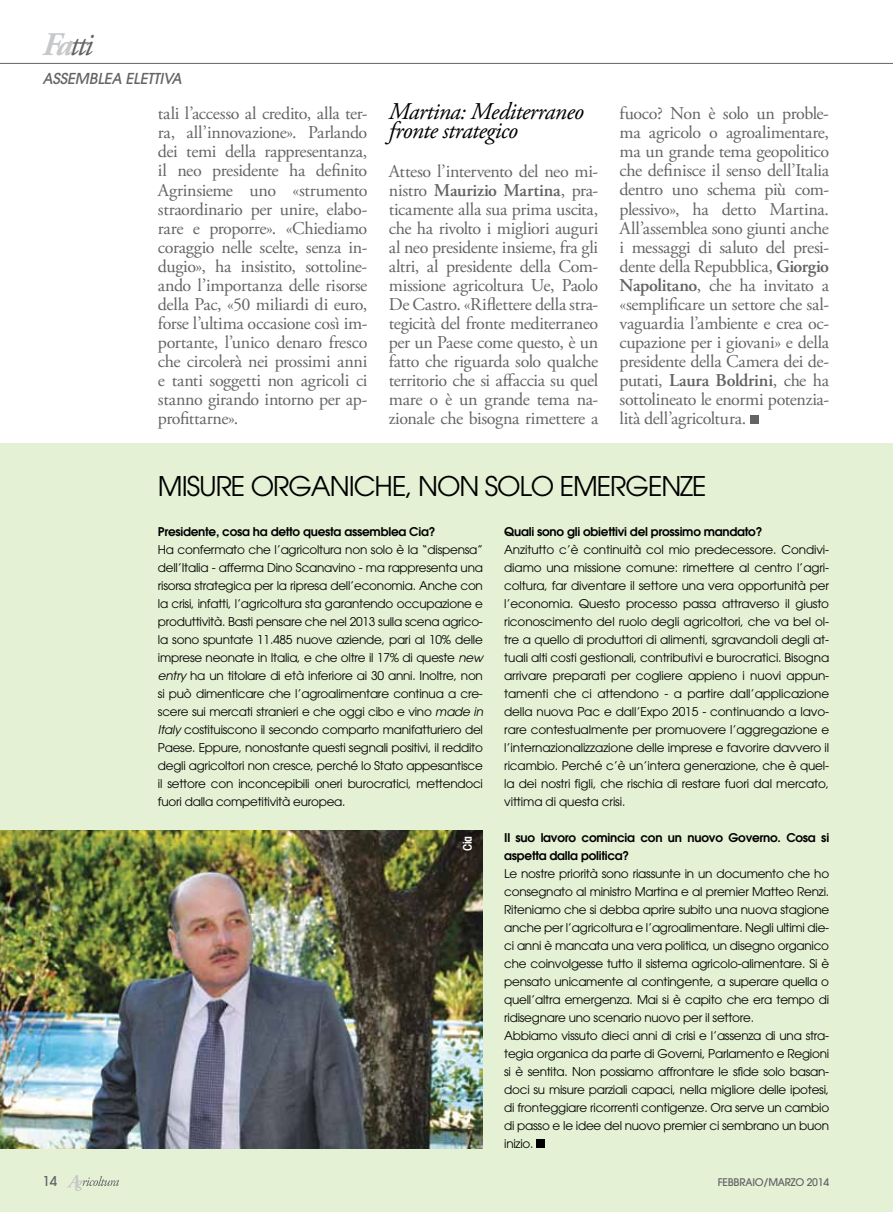
<style>
.page{position:relative;width:893px;height:1212px;background:#fff}
.page>*{position:absolute;margin:0;border:0;box-sizing:border-box;transform-origin:0 0}
.t1{font:italic 33px "Adobe Garamond Pro";color:#636466}
.t2{font:27px "Avant Garde";letter-spacing:-.04em;color:#000}
.t3{font:italic 24px/19px "Adobe Garamond Pro";letter-spacing:-.025em;color:#000}
.t4{font:18px/19px "Adobe Garamond Pro";letter-spacing:-.02em;color:#636466;text-align:justify}
.t5{font:italic 500 15px "Avant Garde";letter-spacing:-.01em;color:#636466}
.t6{font:500 13.5px "Avant Garde";color:#636466}
.t7{font:12px/18px "Avant Garde";letter-spacing:-.02em;color:#000;text-align:justify}
.t8{font:600 12px/18px "Avant Garde";letter-spacing:-.02em;color:#000}
.t9{font:600 condensed 12px "Avant Garde";color:#fff}
.t10{font:500 10.5px "Avant Garde";letter-spacing:-.025em;color:#636466}
.s1{font-weight:700;color:#c7c8ca}
.s2{font-weight:600}
.s3{font-style:italic}
</style>
<div class="page">
<div style="left:0;top:443px;width:893px;height:769px;background:#e5f1d4"></div>
<hr style="left:0;top:63px;width:893px;height:1px;background:#636466">
<svg style="left:67px;top:1175px;width:52px;height:16px"></svg>
<div style="left:750px;top:416px;width:9px;height:8px;background:#636466"></div>
<div style="left:536px;top:1139px;width:9px;height:9px;background:#000"></div>
<img style="left:0;top:830px;width:483px;height:318px">
<h1 class="t1" style="left:43px;top:24px;width:52px"><span class="s1">Fa</span>tti</h1>
<p class="t5" style="left:43px;top:69px;width:141px">ASSEMBLEA ELETTIVA</p>
<p class="t4" style="left:158px;top:105px;width:211px">tali l’accesso al credito, alla ter&shy;ra, all’innovazione». Parlando dei temi della rappresentanza, il neo presidente ha definito Agrinsieme uno «strumento straordinario per unire, elabo&shy;rare e proporre». «Chiediamo coraggio nelle scelte, senza in&shy;dugio», ha insistito, sottoline&shy;ando l’importanza delle risorse della Pac, «50 miliardi di euro, forse l’ultima occasione così im&shy;portante, l’unico denaro fresco che circolerà nei prossimi anni e tanti soggetti non agricoli ci stanno girando intorno per ap&shy;profittarne».</p>
<h3 class="t3" style="left:389px;top:103px;width:197px">Martina: Mediterraneo fronte strategico</h3>
<p class="t4" style="left:389px;top:162px;width:211px">Atteso l’intervento del neo mi&shy;nistro <span class="s2">Maurizio Martina</span>, pra&shy;ticamente alla sua prima uscita, che ha rivolto i migliori auguri al neo presidente insieme, fra gli altri, al presidente della Com&shy;missione agricoltura Ue, Paolo De Castro. «Riflettere della stra&shy;tegicità del fronte mediterraneo per un Paese come questo, è un fatto che riguarda solo qualche territorio che si affaccia su quel mare o è un grande tema na&shy;zionale che bisogna rimettere a</p>
<p class="t4" style="left:620px;top:105px;width:211px">fuoco? Non è solo un proble&shy;ma agricolo o agroalimentare, ma un grande tema geopolitico che definisce il senso dell’Italia dentro uno schema più com&shy;plessivo», ha detto Martina.<br>All’assemblea sono giunti anche i messaggi di saluto del presi&shy;dente della Repubblica, <span class="s2">Giorgio Napolitano</span>, che ha invitato a «semplificare un settore che sal&shy;vaguardia l’ambiente e crea oc&shy;cupazione per i giovani» e della presidente della Camera dei de&shy;putati, <span class="s2">Laura Boldrini</span>, che ha sottolineato le enormi potenzia&shy;lità dell’agricoltura.</p>
<h2 class="t2" style="left:158px;top:471px;width:135px">Misure orga</h2>
<h2 class="t2" style="left:330px;top:471px;width:248px">niche, non solo emerge</h2>
<h2 class="t2" style="left:661px;top:471px;width:43px">nze</h2>
<p class="t8" style="left:158px;top:522px;width:279px">Presidente, cosa ha detto questa assemblea Cia?</p>
<p class="t7" style="left:158px;top:540px;width:327px">Ha confermato che l’agricoltura non solo è la “dispensa” dell’Italia - afferma Dino Scanavino - ma rappresenta una risorsa strategica per la ripresa dell’economia. Anche con la crisi, infatti, l’agricoltura sta garantendo occupazione e produttività. Basti pensare che nel 2013 sulla scena agrico&shy;la sono spuntate 11.485 nuove aziende, pari al 10% delle imprese neonate in Italia, e che oltre il 17% di queste <span class="s3">new entry</span> ha un titolare di età inferiore ai 30 anni. Inoltre, non si può dimenticare che l’agroalimentare continua a cre&shy;scere sui mercati stranieri e che oggi cibo e vino <span class="s3">made in Italy</span> costituiscono il secondo comparto manifatturiero del Paese. Eppure, nonostante questi segnali positivi, il reddito degli agricoltori non cresce, perché lo Stato appesantisce il settore con inconcepibili oneri burocratici, mettendoci fuori dalla competitività europea.</p>
<p class="t8" style="left:504px;top:522px;width:260px">Quali sono gli obiettivi del prossimo mandato?</p>
<p class="t7" style="left:504px;top:540px;width:327px">Anzitutto c’è continuità col mio predecessore. Condivi&shy;diamo una missione comune: rimettere al centro l’agri&shy;coltura, far diventare il settore una vera opportunità per l’economia. Questo processo passa attraverso il giusto riconoscimento del ruolo degli agricoltori, che va bel ol&shy;tre a quello di produttori di alimenti, sgravandoli degli at&shy;tuali alti costi gestionali, contributivi e burocratici. Bisogna arrivare preparati per cogliere appieno i nuovi appun&shy;tamenti che ci attendono - a partire dall’applicazione della nuova Pac e dall’Expo 2015 - continuando a lavo&shy;rare contestualmente per promuovere l’aggregazione e l’internazionalizzazione delle imprese e favorire davvero il ricambio. Perché c’è un’intera generazione, che è quel&shy;la dei nostri figli, che rischia di restare fuori dal mercato, vittima di questa crisi.</p>
<p class="t8" style="left:504px;top:828px;width:326px">Il suo lavoro comincia con un nuovo Governo. Cosa si aspetta dalla politica?</p>
<p class="t7" style="left:504px;top:864px;width:327px;text-align:left">Le nostre priorità sono riassunte in un documento che ho consegnato al ministro Martina e al premier Matteo Renzi.<br>Riteniamo che si debba aprire subito una nuova stagione anche per l’agricoltura e l’agroalimentare. Negli ultimi die&shy;ci anni è mancata una vera politica, un disegno organico che coinvolgesse tutto il sistema agricolo-alimentare. Si è pensato unicamente al contingente, a superare quella o quell’altra emergenza. Mai si è capito che era tempo di ridisegnare uno scenario nuovo per il settore.<br>Abbiamo vissuto dieci anni di crisi e l’assenza di una stra&shy;tegia organica da parte di Governi, Parlamento e Regioni si è sentita. Non possiamo affrontare le sfide solo basan&shy;doci su misure parziali capaci, nella migliore delle ipotesi, di fronteggiare ricorrenti contigenze. Ora serve un cambio di passo e le idee del nuovo premier ci sembrano un buon inizio.</p>
<p class="t9" style="left:460px;top:851px;width:17px;rotate:-90deg">Cia</p>
<p class="t6" style="left:43px;top:1173px;width:16px">14</p>
<p class="t10" style="left:718px;top:1176px;width:113px">FEBBRAIO/MARZO 2014</p>
</div>
